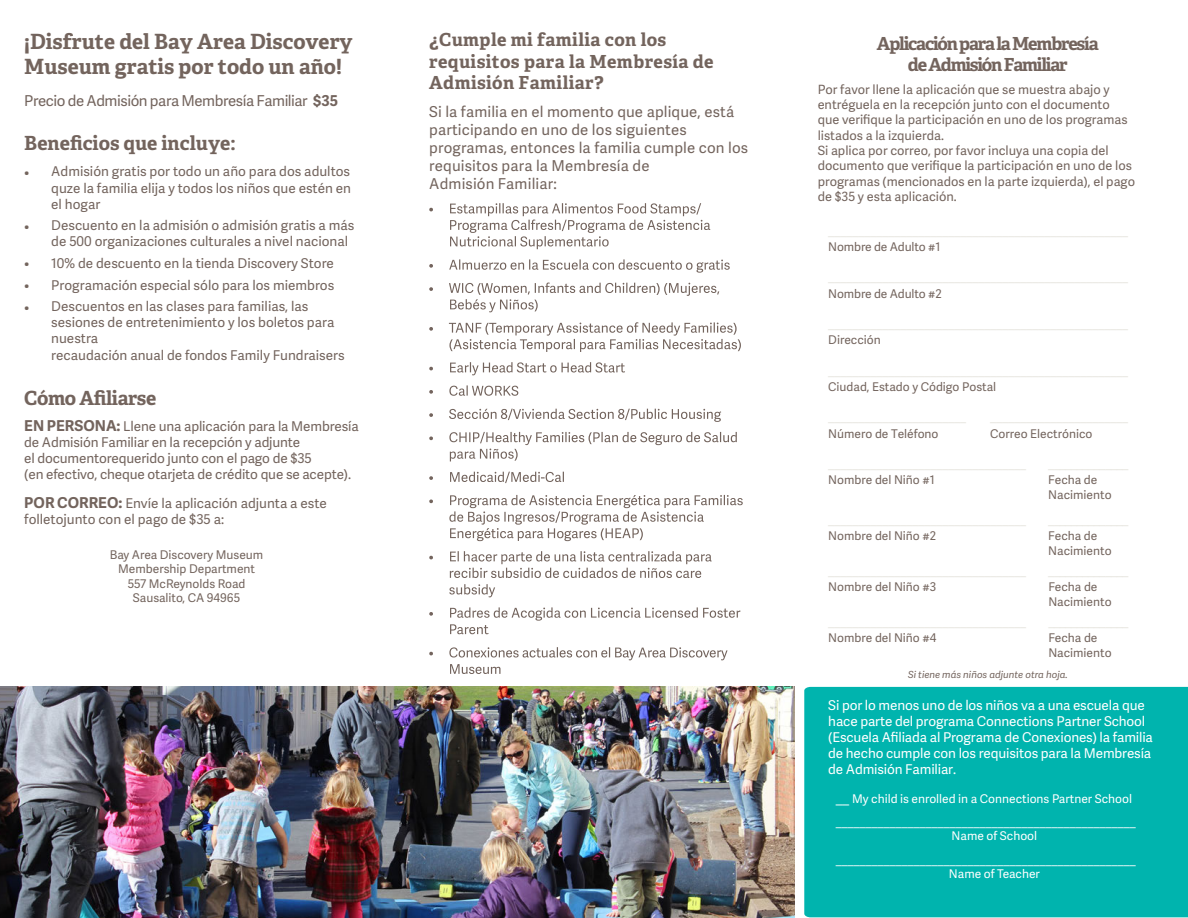
<style>
.page{position:relative;width:1188px;height:918px;background:#fff}
.page>*{position:absolute;margin:0;border:0;box-sizing:border-box;transform-origin:0 0}
.t1{font:700 21px/25.2px "Adelle PE";color:#73645d}
.t2{font:700 19.5px "Adelle PE";color:#73645d}
.t3{font:700 19.5px "Adelle PE";letter-spacing:-.02em;color:#73645d}
.t4{font:700 18px/21.6px "Adelle PE";letter-spacing:.02em;color:#73645d}
.t5{font:700 18px/21.6px "Adelle PE";letter-spacing:-.065em;color:#73645d;text-align:center}
.t6{font:15px/18px "Adelle Sans";letter-spacing:.01em;color:#73645d}
.t7{font:15px "Adelle Sans";letter-spacing:-.03em;color:#73645d}
.t8{font:13.5px/16.2px "Adelle Sans";color:#73645d}
.t9{font:13.5px/16.2px "Adelle Sans";letter-spacing:-.01em;color:#fff}
.t10{font:12.75px/15.3px "Adelle Sans";color:#73645d}
.t11{font:12px "Adelle Sans";color:#e4e2dc}
.t12{font:12px/14.4px "Adelle Sans";color:#73645d}
.t13{font:12px/22.6px "Adelle Sans";color:#fff}
.t14{font:italic 9.75px "Adelle Sans";color:#73645d}
.s1{font-weight:700}
.s2{font-weight:700;font-size:15px}
.s3{font-size:13.5px}
</style>
<div class="page">
<div style="left:804px;top:687px;width:384px;height:230px;background:#00b4ae"></div>
<svg style="left:429px;top:647px;width:299px;height:27px"></svg>
<svg style="left:429px;top:607px;width:311px;height:27px"></svg>
<svg style="left:449px;top:584px;width:46px;height:13px"></svg>
<svg style="left:429px;top:551px;width:283px;height:27px"></svg>
<svg style="left:429px;top:495px;width:314px;height:46px"></svg>
<svg style="left:429px;top:472px;width:135px;height:11px"></svg>
<svg style="left:429px;top:432px;width:308px;height:29px"></svg>
<svg style="left:429px;top:409px;width:292px;height:13px"></svg>
<svg style="left:429px;top:385px;width:89px;height:11px"></svg>
<svg style="left:429px;top:362px;width:196px;height:13px"></svg>
<svg style="left:429px;top:322px;width:312px;height:30px"></svg>
<svg style="left:429px;top:283px;width:290px;height:29px"></svg>
<svg style="left:429px;top:259px;width:301px;height:14px"></svg>
<svg style="left:429px;top:203px;width:281px;height:46px"></svg>
<img style="left:0;top:687px;width:794px;height:231px">
<h1 class="t1" style="left:24px;top:28px;width:330px">¡Disfrute del Bay Area Discovery<br>Museum gratis por todo un año!</h1>
<p class="t7" style="left:24px;top:90px;width:315px">Precio de Admisión para Membresía Familiar <span class="s1">$35</span></p>
<h2 class="t2" style="left:24px;top:129px;width:213px">Beneficios que incluye:</h2>
<p class="t8" style="left:51px;top:163px;width:301px;text-align:justify;text-indent:-27px">• Admisión gratis por todo un año para dos adultos quze la familia elĳa y todos los niños que estén en el hogar</p>
<p class="t8" style="left:51px;top:217px;width:305px;text-indent:-27px">• Descuento en la admisión o admisión gratis a más de 500 organizaciones culturales a nivel nacional</p>
<p class="t8" style="left:24px;top:255px;width:311px">• 10% de descuento en la tienda Discovery Store</p>
<p class="t8" style="left:24px;top:277px;width:312px">• Programación especial sólo para los miembros</p>
<p class="t8" style="left:51px;top:298px;width:295px;text-indent:-27px">• Descuentos en las clases para familias, las sesiones de entretenimiento y los boletos para nuestra<br>recaudación anual de fondos Family Fundraisers</p>
<h2 class="t3" style="left:24px;top:384px;width:134px">Cómo Afiliarse</h2>
<p class="t8" style="left:24px;top:417px;width:336px"><span class="s2">EN PERSONA:</span> Llene una aplicación para la Membresía de Admisión Familiar en la recepción y adjunte<br>el documentorequerido junto con el pago de $35<br>(en efectivo, cheque otarjeta de crédito que se acepte).</p>
<p class="t8" style="left:24px;top:495px;width:304px"><span class="s2">POR CORREO:</span> Envíe la aplicación adjunta a este folletojunto con el pago de $35 a:</p>
<p class="t12" style="left:110px;top:547px;width:155px;text-align:center">Bay Area Discovery Museum<br>Membership Department<br>557 McReynolds Road<br>Sausalito, CA 94965</p>
<h3 class="t4" style="left:429px;top:28px;width:286px">¿Cumple mi familia con los requisitos para la Membresía de<br>Admisión Familiar?</h3>
<p class="t6" style="left:429px;top:102px;width:320px">Si la familia en el momento que aplique, está participando en uno de los siguientes programas, entonces la familia cumple con los requisitos para la Membresía de<br>Admisión Familiar:</p>
<h3 class="t5" style="left:877px;top:32px;width:223px">Aplicación para la Membresía de Admisión Familiar</h3>
<p class="t10" style="left:818px;top:81px;width:319px">Por favor llene la aplicación que se muestra abajo y entréguela en la recepción junto con el documento<br>que verifique la participación en uno de los programas listados a la izquierda.<br>Si aplica por correo, por favor incluya una copia del documento que verifique la participación en uno de los programas (mencionados en la parte izquierda), el pago de $35 y esta aplicación.</p>
<p class="t11" style="left:828px;top:222px;width:301px">__________________________________________________</p>
<p class="t12" style="left:828px;top:239px;width:114px">Nombre de Adulto #1</p>
<p class="t11" style="left:828px;top:269px;width:301px">__________________________________________________</p>
<p class="t12" style="left:828px;top:286px;width:115px">Nombre de Adulto #2</p>
<p class="t11" style="left:828px;top:315px;width:301px">__________________________________________________</p>
<p class="t12" style="left:828px;top:333px;width:54px">Dirección</p>
<p class="t11" style="left:828px;top:362px;width:301px">__________________________________________________</p>
<p class="t12" style="left:828px;top:379px;width:170px">Ciudad, Estado y Código Postal</p>
<p class="t11" style="left:828px;top:408px;width:139px">_______________________</p>
<p class="t11" style="left:990px;top:408px;width:139px">_______________________</p>
<p class="t12" style="left:828px;top:426px;width:112px">Número de Teléfono</p>
<p class="t12" style="left:990px;top:426px;width:104px">Correo Electrónico</p>
<p class="t11" style="left:828px;top:455px;width:199px">_________________________________</p>
<p class="t11" style="left:1048px;top:455px;width:82px">______________</p>
<p class="t12" style="left:828px;top:473px;width:108px">Nombre del Niño #1</p>
<p class="t12" style="left:1048px;top:473px;width:65px">Fecha de<br>Nacimiento</p>
<p class="t11" style="left:828px;top:511px;width:199px">_________________________________</p>
<p class="t11" style="left:1048px;top:511px;width:82px">______________</p>
<p class="t12" style="left:828px;top:528px;width:109px">Nombre del Niño #2</p>
<p class="t12" style="left:1048px;top:528px;width:65px">Fecha de<br>Nacimiento</p>
<p class="t11" style="left:828px;top:562px;width:199px">_________________________________</p>
<p class="t11" style="left:1048px;top:562px;width:82px">______________</p>
<p class="t12" style="left:828px;top:579px;width:109px">Nombre del Niño #3</p>
<p class="t12" style="left:1048px;top:579px;width:65px">Fecha de<br>Nacimiento</p>
<p class="t11" style="left:828px;top:613px;width:199px">_________________________________</p>
<p class="t11" style="left:1048px;top:613px;width:82px">______________</p>
<p class="t12" style="left:828px;top:631px;width:110px">Nombre del Niño #4</p>
<p class="t12" style="left:1048px;top:631px;width:65px">Fecha de<br>Nacimiento</p>
<p class="t14" style="left:908px;top:667px;width:161px">Si tiene más niños adjunte otra hoja.</p>
<p class="t9" style="left:828px;top:696px;width:326px">Si por lo menos uno de los niños va a una escuela que hace parte del programa Connections Partner School (Escuela Afiliada al Programa de Conexiones) la familia de hecho cumple con los requisitos para la Membresía de Admisión Familiar.</p>
<p class="t13" style="left:836px;top:787px;width:301px"><span class="s3">__</span> My child is enrolled in a Connections Partner School __________________________________________________</p>
<p class="t13" style="left:836px;top:824px;width:301px;line-height:23.4px;text-indent:116px">Name of School __________________________________________________</p>
<p class="t13" style="left:949px;top:862px;width:93px">Name of Teacher</p>
</div>
